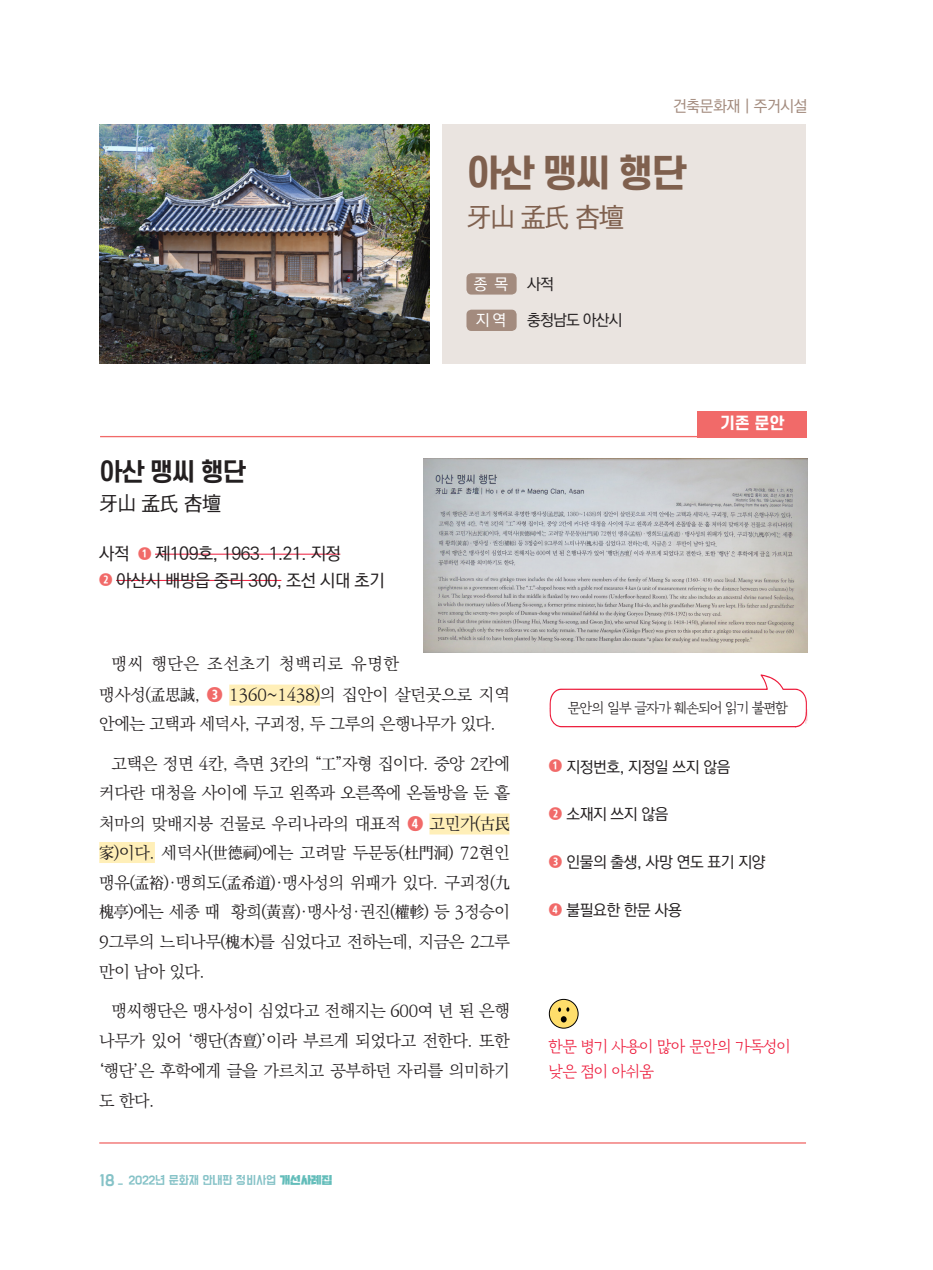
<style>
.page{position:relative;width:933px;height:1270px;background:#fff}
.page>*{position:absolute;margin:0;border:0;box-sizing:border-box;transform-origin:0 0}
.t1{font:800 36.75px "S Core Dream 7";color:#7f604e}
.t2{font:500 28px "Ko Pub World Dotum";color:#7f604e}
.t3{font:700 24.5px "S Core Dream 6";color:#231f20}
.t4{font:500 21px "Ko Pub World Dotum";color:#231f20}
.t5{font:500 17.5px "Ko Pub World Dotum";letter-spacing:-.025em;color:#231f20}
.t6{font:300 16.62px/29.8px "Ko Pub Batang";letter-spacing:-.025em;color:#231f20;text-align:justify}
.t7{font:500 15.75px "Ko Pub Dotum";letter-spacing:-.025em;color:#231f20}
.t8{font:15.75px/24.5px "Gyeonggi Batang ROTF";letter-spacing:-.025em;color:#ed1a3a}
.t9{font:500 15.75px "Ko Pub Dotum";letter-spacing:-.025em;color:#a38b7e}
.t10{font:500 15.75px "Ko Pub Dotum";color:#fff}
.t11{font:800 15.75px "S Core Dream 7";color:#fff}
.t12{font:14px "Gyeonggi Batang ROTF";letter-spacing:-.05em;color:#231f20}
.t13{font:10.5px "BM Do Hyeon OTF";color:#85c2c7}
.s1{font-family:"S Core Dream 5";font-size:14px;color:#f16a69}
.s2{font-family:"S Core Dream 5";font-weight:500;color:#f16a69}
.s3{font-weight:500}
.s4{font-family:"Ko Pub Dotum";font-weight:500}
.s5{font-size:14px}
.s6{font-family:"SD Cinema Theater TTF";color:#63bdba}
</style>
<div class="page">
<hr style="left:100px;top:436px;width:707px;height:1px;background:#f16a69">
<hr style="left:99px;top:1142px;width:707px;height:2px;background:#f16a69">
<img style="left:99px;top:124px;width:330px;height:240px">
<img style="left:424px;top:459px;width:383px;height:193px">
<div style="left:443px;top:124px;width:363px;height:240px;background:#eae4e0"></div>
<div style="left:466px;top:273px;width:50px;height:22px;background:#a38b7e;border-radius:5px"></div>
<div style="left:466px;top:310px;width:50px;height:21px;background:#a38b7e;border-radius:5px"></div>
<div style="left:697px;top:411px;width:110px;height:26px;background:#f16a69"></div>
<hr style="left:155px;top:554px;width:185px;height:1px;background:#ed1a3a">
<hr style="left:116px;top:580px;width:165px;height:1px;background:#ed1a3a">
<div style="left:229px;top:685px;width:91px;height:21px;background:#ffefb8"></div>
<div style="left:429px;top:813px;width:80px;height:21px;background:#ffefb8"></div>
<div style="left:99px;top:842px;width:56px;height:21px;background:#ffefb8"></div>
<div style="left:549px;top:999px;width:29px;height:29px;background:#ffde6b;border-radius:50%"></div>
<div style="left:549px;top:999px;width:29px;height:30px;border:1px solid #000;border-radius:50%"></div>
<svg style="left:558px;top:1007px;width:11px;height:15px"></svg>
<svg style="left:549px;top:674px;width:258px;height:53px"></svg>
<p class="t9" style="left:673px;top:98px;width:136px">건축문화재 | 주거시설</p>
<p class="t1" style="left:466px;top:146px;width:222px">아산 맹씨 행단</p>
<p class="t2" style="left:466px;top:197px;width:159px">牙山 孟氏 杏壇</p>
<p class="t3" style="left:99px;top:454px;width:148px">아산 맹씨 행단</p>
<p class="t4" style="left:99px;top:488px;width:123px">牙山 孟氏 杏壇</p>
<p class="t5" style="left:99px;top:542px;width:243px">사적 <span class="s1">❶</span> 제109호, 1963. 1.21. 지정</p>
<p class="t5" style="left:99px;top:568px;width:287px"><span class="s1">❷</span> 아산시 배방읍 중리 300, 조선 시대 초기</p>
<p class="t10" style="left:474px;top:276px;width:36px">종 목</p>
<p class="t7" style="left:527px;top:276px;width:28px">사적</p>
<p class="t10" style="left:476px;top:312px;width:32px">지 역</p>
<p class="t7" style="left:527px;top:312px;width:97px">충청남도 아산시</p>
<p class="t11" style="left:720px;top:412px;width:66px">기존 문안</p>
<p class="t6" style="left:99px;top:649px;width:412px;line-height:31px;text-indent:12px">맹씨 행단은 조선초기 청백리로 유명한<br>맹사성(孟思誠, <span class="s2">❸</span> 1360~1438)의 집안이 살던곳으로 지역</p>
<p class="t6" style="left:99px;top:709px;width:398px">안에는 고택과 세덕사, 구괴정, 두 그루의 은행나무가 있다.</p>
<p class="t6" style="left:99px;top:749px;width:412px;line-height:30.4px;text-indent:12px">고택은 정면 4칸, 측면 3칸의 “工<span class="s3">”</span>자형 집이다. 중앙 2칸에 커다란 대청을 사이에 두고 왼쪽과 오른쪽에 온돌방을 둔 홑 처마의 맞배지붕 건물로 우리나라의 대표적 <span class="s2">❹</span> 고민가(古民</p>
<p class="t6" style="left:99px;top:838px;width:412px">家)이다. 세덕사(世德祠)에는 고려말 두문동(杜門洞) 72현인 맹유(孟裕)·맹희도(孟希道)·맹사성의 위패가 있다. 구괴정(九槐亭)에는 세종 때 황희(黃喜)·맹사성·권진(權軫) 등 3정승이 9그루의 느티나무(槐木)를 심었다고 전하는데, 지금은 2그루 만이 남아 있다.</p>
<p class="t6" style="left:99px;top:997px;width:412px;text-indent:12px">맹씨행단은 맹사성이 심었다고 전해지는 600여 년 된 은행 나무가 있어 ‘행단(杏亶)’이라 부르게 되었다고 전한다. 또한 <span class="s4">‘</span>행단’은 후학에게 글을 가르치고 공부하던 자리를 의미하기 도 한다.</p>
<p class="t13" style="left:99px;top:1175px;width:234px"><span class="s5">18</span> _ 2022년 문화재 안내판 정비사업 <span class="s6">개선사례집</span></p>
<p class="t12" style="left:568px;top:700px;width:222px">문안의 일부 글자가 훼손되어 읽기 불편함</p>
<p class="t7" style="left:549px;top:759px;width:183px"><span class="s1">❶</span> 지정번호, 지정일 쓰지 않음</p>
<p class="t7" style="left:549px;top:807px;width:121px"><span class="s1">❷</span> 소재지 쓰지 않음</p>
<p class="t7" style="left:549px;top:855px;width:218px"><span class="s1">❸</span> 인물의 출생, 사망 연도 표기 지양</p>
<p class="t7" style="left:549px;top:902px;width:134px"><span class="s1">❹</span> 불필요한 한문 사용</p>
<p class="t8" style="left:549px;top:1034px;width:243px">한문 병기 사용이 많아 문안의 가독성이 낮은 점이 아쉬움</p>
</div>
